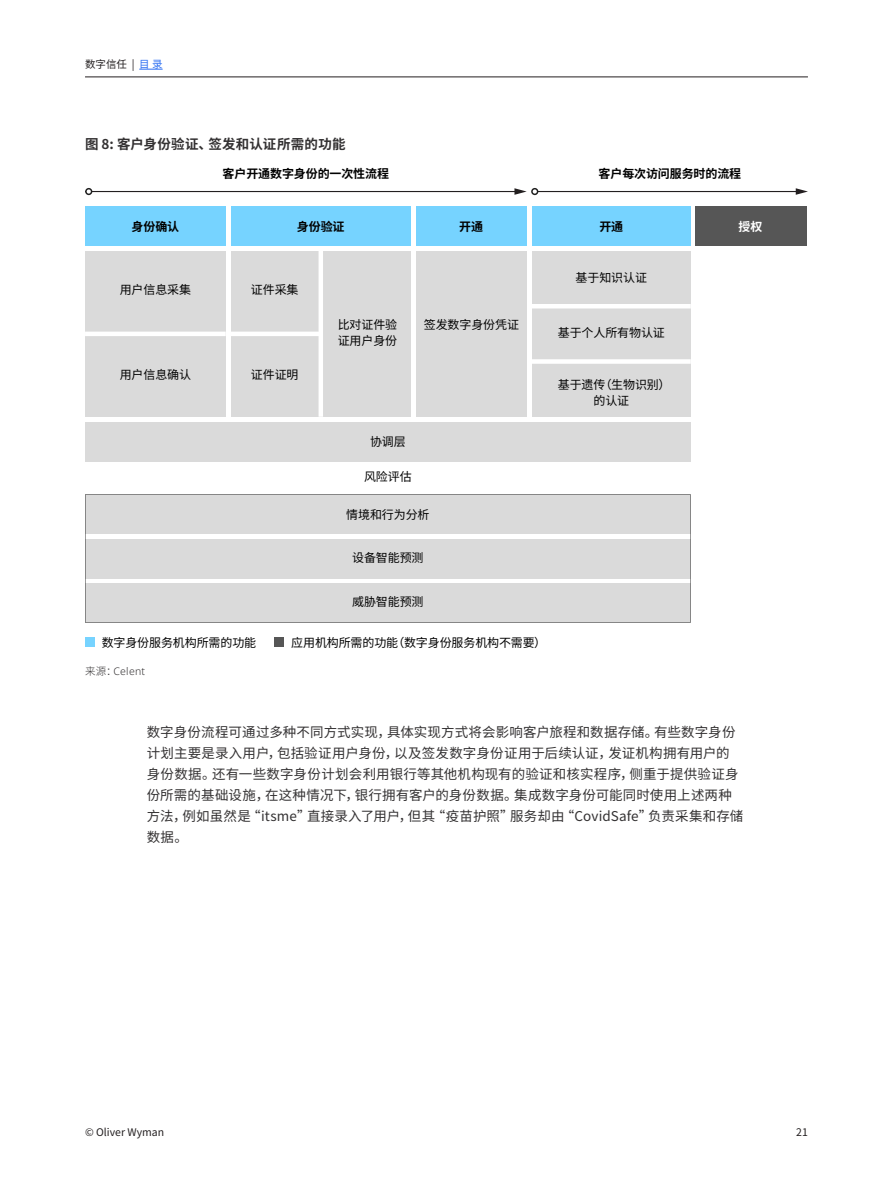
<style>
.page{position:relative;width:893px;height:1188px;background:#fff}
.page>*{position:absolute;margin:0;border:0;box-sizing:border-box;transform-origin:0 0}
.t1{font:13.5px/21px "Noto Sans CJ Ksc";letter-spacing:.01em;color:#333132}
.t2{font:700 13.5px "Noto Sans CJ Ksc";letter-spacing:.015em;color:#333132}
.t3{font:12px/15.8px "Noto Sans CJ Ksc";letter-spacing:-.01em;color:#010101;text-align:center}
.t4{font:700 12px "Noto Sans CJ Ksc";letter-spacing:-.01em;color:#010101}
.t5{font:700 12px "Noto Sans CJ Ksc";color:#fff}
.t6{font:10.5px "Noto Sans CJ Ksc";color:#231f20}
.t7{font:300 10.5px "Noto Sans";letter-spacing:.02em;color:#333132}
.s1{color:#2c6ef2}
.s2{font-family:"Noto Sans CJ Ksc"}
</style>
<div class="page">
<hr style="left:85px;top:77px;width:723px;height:1px;background:#231f20">
<svg style="left:139px;top:69px;width:24px;height:1px"></svg>
<div style="left:85px;top:251px;width:141px;height:166px;background:#dadada"></div>
<div style="left:85px;top:207px;width:141px;height:39px;background:#76d3ff"></div>
<div style="left:231px;top:251px;width:180px;height:166px;background:#dadada"></div>
<div style="left:231px;top:207px;width:180px;height:39px;background:#76d3ff"></div>
<div style="left:416px;top:207px;width:111px;height:39px;background:#76d3ff"></div>
<div style="left:416px;top:251px;width:111px;height:166px;background:#dadada"></div>
<div style="left:532px;top:251px;width:159px;height:166px;background:#dadada"></div>
<div style="left:532px;top:207px;width:159px;height:39px;background:#76d3ff"></div>
<div style="left:85px;top:422px;width:606px;height:39px;background:#dadada"></div>
<hr style="left:532px;top:304px;width:159px;height:4px;background:#fff">
<div style="left:532px;top:359px;width:159px;height:5px;background:#fff"></div>
<hr style="left:319px;top:251px;width:4px;height:166px;background:#fff">
<hr style="left:231px;top:332px;width:90px;height:4px;background:#fff">
<hr style="left:85px;top:332px;width:141px;height:4px;background:#fff">
<hr style="left:85px;top:191px;width:432px;height:1px;background:#231f20">
<hr style="left:532px;top:191px;width:266px;height:1px;background:#231f20">
<svg style="left:796px;top:188px;width:12px;height:7px"></svg>
<svg style="left:514px;top:188px;width:24px;height:7px"></svg>
<div style="left:531px;top:188px;width:7px;height:7px;border:2px solid #202020;border-radius:50%"></div>
<div style="left:85px;top:188px;width:7px;height:7px;border:2px solid #202020;border-radius:50%"></div>
<div style="left:85px;top:638px;width:9px;height:9px;background:#76d3ff"></div>
<div style="left:275px;top:638px;width:9px;height:9px;background:#565656"></div>
<div style="left:695px;top:207px;width:111px;height:39px;background:#565656"></div>
<svg style="left:85px;top:494px;width:606px;height:129px;background:#dbdbdb"></svg>
<p class="t6" style="left:85px;top:58px;width:79px">数字信任 | <span class="s1">目 录</span></p>
<p class="t2" style="left:85px;top:136px;width:262px">图 8: 客户身份验证、签发和认证所需的功能</p>
<p class="t4" style="left:223px;top:167px;width:168px">客户开通数字身份的一次性流程</p>
<p class="t4" style="left:599px;top:167px;width:144px">客户每次访问服务时的流程</p>
<p class="t4" style="left:132px;top:220px;width:49px">身份确认</p>
<p class="t4" style="left:297px;top:220px;width:49px">身份验证</p>
<p class="t4" style="left:459px;top:220px;width:25px">开通</p>
<p class="t4" style="left:599px;top:220px;width:25px">开通</p>
<p class="t5" style="left:739px;top:220px;width:25px">授权</p>
<p class="t3" style="left:120px;top:282px;width:73px">用户信息采集</p>
<p class="t3" style="left:251px;top:282px;width:49px">证件采集</p>
<p class="t3" style="left:576px;top:270px;width:73px">基于知识认证</p>
<p class="t3" style="left:338px;top:317px;width:61px;text-align:left">比对证件验证用户身份</p>
<p class="t3" style="left:424px;top:317px;width:97px">签发数字身份凭证</p>
<p class="t3" style="left:558px;top:325px;width:109px">基于个人所有物认证</p>
<p class="t3" style="left:120px;top:367px;width:73px">用户信息确认</p>
<p class="t3" style="left:251px;top:367px;width:49px">证件证明</p>
<p class="t3" style="left:558px;top:377px;width:114px">基于遗传（生物识别）的认证</p>
<p class="t3" style="left:370px;top:434px;width:37px">协调层</p>
<p class="t3" style="left:364px;top:469px;width:49px">风险评估</p>
<p class="t3" style="left:346px;top:507px;width:85px">情境和行为分析</p>
<p class="t3" style="left:352px;top:550px;width:73px">设备智能预测</p>
<p class="t3" style="left:352px;top:594px;width:73px">威胁智能预测</p>
<p class="t3" style="left:102px;top:635px;width:156px">数字身份服务机构所需的功能</p>
<p class="t3" style="left:291px;top:635px;width:257px">应用机构所需的功能（数字身份服务机构不需要）</p>
<p class="t7" style="left:85px;top:664px;width:62px"><span class="s2">来源：</span>Celent</p>
<p class="t1" style="left:147px;top:721px;width:598px">数字身份流程可通过多种不同方式实现，具体实现方式将会影响客户旅程和数据存储。有些数字身份计划主要是录入用户，包括验证用户身份，以及签发数字身份证用于后续认证，发证机构拥有用户的身份数据。还有一些数字身份计划会利用银行等其他机构现有的验证和核实程序，侧重于提供验证身份所需的基础设施，在这种情况下，银行拥有客户的身份数据。集成数字身份可能同时使用上述两种方法，例如虽然是“itsme”直接录入了用户，但其“疫苗护照”服务却由“CovidSafe”负责采集和存储数据。</p>
<p class="t6" style="left:85px;top:1126px;width:81px">© Oliver Wyman</p>
<p class="t6" style="left:796px;top:1126px;width:13px">21</p>
</div>
